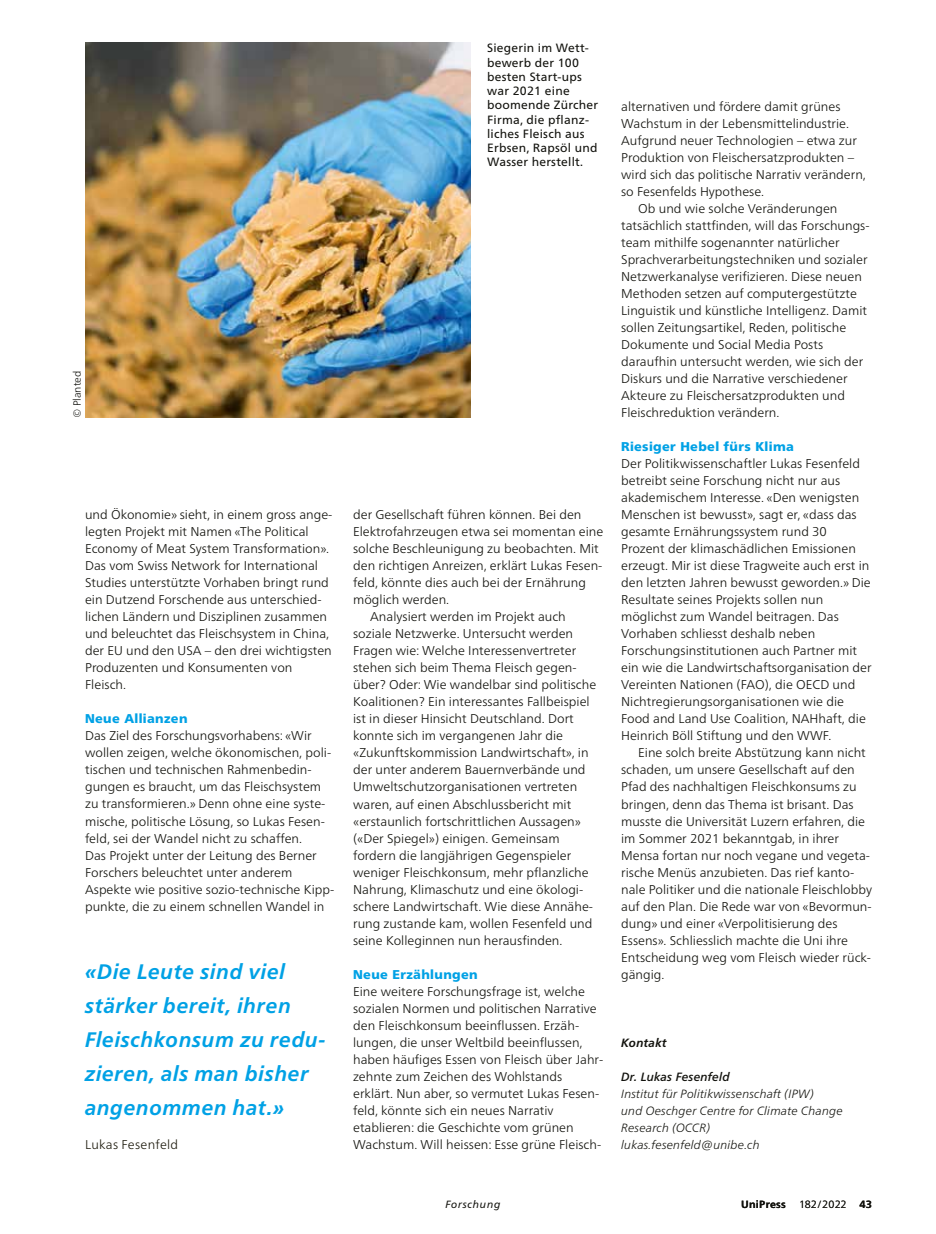
<style>
.page{position:relative;width:936px;height:1234px;background:#fff}
.page>*{position:absolute;margin:0;border:0;box-sizing:border-box;transform-origin:0 0}
.t1{font:italic 700 21px/34px "Frutiger Neue LT Pro";letter-spacing:.025em;color:#00a1e5}
.t2{font:300 12.75px/17px "Frutiger Neue LT Pro";color:#12120d}
.t3{font:900 12.75px "Frutiger Neue LT Pro";letter-spacing:.03em;color:#00a1e5}
.t4{font:300 12.75px "Frutiger Neue LT Pro";letter-spacing:.02em;color:#1e1b0e}
.t5{font:12px/14.2px "Frutiger Neue LT Pro";letter-spacing:.02em;color:#12120d}
.t6{font:italic 300 12px/17px "Frutiger Neue LT Pro";letter-spacing:.01em;color:#12120d}
.t7{font:italic 500 12px "Frutiger Neue LT Pro";letter-spacing:.01em;color:#12120d}
.t8{font:italic 700 12px "Frutiger Neue LT Pro";letter-spacing:.015em;color:#12120d}
.t9{font:300 10.5px "Frutiger Neue LT Pro";letter-spacing:-.01em;color:#12120d}
.t10{font:italic 10.5px "Frutiger Neue LT Pro";letter-spacing:.06em;color:#12120d}
.t11{font:700 10.5px "Frutiger Neue LT Pro";letter-spacing:.03em;color:#12120d}
.s1{font-weight:700}
</style>
<div class="page">
<img style="left:85px;top:43px;width:385px;height:374px">
<p class="t9" style="left:71px;top:418px;width:49px;rotate:-90deg">© Planted</p>
<p class="t2" style="left:85px;top:506px;width:249px">und Ökonomie» sieht, in einem gross ange&shy;legten Projekt mit Namen «The Political Economy of Meat System Transformation».<br>Das vom Swiss Network for International Studies unterstützte Vorhaben bringt rund ein Dutzend Forschende aus unterschied&shy;lichen Ländern und Disziplinen zusammen und beleuchtet das Fleischsystem in China, der EU und den USA – den drei wichtigsten Produzenten und Konsumenten von Fleisch.</p>
<p class="t3" style="left:85px;top:711px;width:104px">Neue Allianzen</p>
<p class="t2" style="left:85px;top:727px;width:251px">Das Ziel des Forschungsvorhabens: «Wir wollen zeigen, welche ökonomischen, poli&shy;tischen und technischen Rahmenbedin&shy;gungen es braucht, um das Fleischsystem zu transformieren.» Denn ohne eine syste&shy;mische, politische Lösung, so Lukas Fesen&shy;feld, sei der Wandel nicht zu schaffen.<br>Das Projekt unter der Leitung des Berner Forschers beleuchtet unter anderem Aspekte wie positive sozio-technische Kipp&shy;punkte, die zu einem schnellen Wandel in</p>
<h1 class="t1" style="left:85px;top:954px;width:242px">«Die Leute sind viel stärker bereit, ihren<br>Fleischkonsum zu redu&shy;zieren, als man bisher angenommen hat.»</h1>
<p class="t4" style="left:85px;top:1136px;width:95px">Lukas Fesenfeld</p>
<p class="t5" style="left:487px;top:41px;width:112px">Siegerin im Wett&shy;bewerb der 100 besten Start-ups war 2021 eine boomende Zürcher<br>Firma, die pflanz&shy;liches Fleisch aus<br>Erbsen, Rapsöl und<br>Wasser herstellt.</p>
<p class="t2" style="left:353px;top:506px;width:230px">der Gesellschaft führen können. Bei den</p>
<p class="t2" style="left:353px;top:523px;width:252px">Elektrofahrzeugen etwa sei momentan eine</p>
<p class="t2" style="left:353px;top:540px;width:247px">solche Beschleunigung zu beobachten. Mit</p>
<p class="t2" style="left:353px;top:557px;width:251px">den richtigen Anreizen, erklärt Lukas Fesen-</p>
<p class="t2" style="left:353px;top:574px;width:234px">feld, könnte dies auch bei der Ernährung</p>
<p class="t2" style="left:353px;top:591px;width:98px">möglich werden.</p>
<p class="t2" style="left:370px;top:608px;width:197px">Analysiert werden im Projekt auch</p>
<p class="t2" style="left:353px;top:625px;width:221px">soziale Netzwerke. Untersucht werden</p>
<p class="t2" style="left:353px;top:642px;width:224px">Fragen wie: Welche Interessenvertreter</p>
<p class="t2" style="left:353px;top:659px;width:225px">stehen sich beim Thema Fleisch gegen-</p>
<p class="t2" style="left:353px;top:676px;width:244px">über? Oder: Wie wandelbar sind politische</p>
<p class="t2" style="left:353px;top:693px;width:238px">Koalitionen? Ein interessantes Fallbeispiel</p>
<p class="t2" style="left:353px;top:710px;width:222px">ist in dieser Hinsicht Deutschland. Dort</p>
<p class="t2" style="left:353px;top:727px;width:211px">konnte sich im vergangenen Jahr die</p>
<p class="t2" style="left:353px;top:744px;width:237px">«Zukunftskommission Landwirtschaft», in</p>
<p class="t2" style="left:353px;top:761px;width:234px">der unter anderem Bauernverbände und</p>
<p class="t2" style="left:353px;top:778px;width:225px">Umweltschutzorganisationen vertreten</p>
<p class="t2" style="left:353px;top:795px;width:220px">waren, auf einen Abschlussbericht mit</p>
<p class="t2" style="left:353px;top:812px;width:229px">«erstaunlich fortschrittlichen Aussagen»</p>
<p class="t2" style="left:353px;top:829px;width:208px">(«Der Spiegel») einigen. Gemeinsam</p>
<p class="t2" style="left:353px;top:846px;width:220px">fordern die langjährigen Gegenspieler</p>
<p class="t2" style="left:353px;top:863px;width:237px">weniger Fleischkonsum, mehr pflanzliche</p>
<p class="t2" style="left:353px;top:880px;width:232px">Nahrung, Klimaschutz und eine ökologi-</p>
<p class="t2" style="left:353px;top:897px;width:241px">schere Landwirtschaft. Wie diese Annähe-</p>
<p class="t2" style="left:353px;top:914px;width:241px">rung zustande kam, wollen Fesenfeld und</p>
<p class="t2" style="left:353px;top:931px;width:211px">seine Kolleginnen nun herausfinden.</p>
<p class="t3" style="left:353px;top:966px;width:126px">Neue Erzählungen</p>
<p class="t2" style="left:353px;top:982px;width:252px">Eine weitere Forschungsfrage ist, welche sozialen Normen und politischen Narrative den Fleischkonsum beeinflussen. Erzäh&shy;lungen, die unser Weltbild beeinflussen, haben häufiges Essen von Fleisch über Jahr&shy;zehnte zum Zeichen des Wohlstands erklärt. Nun aber, so vermutet Lukas Fesen&shy;feld, könnte sich ein neues Narrativ etablieren: die Geschichte vom grünen Wachstum. Will heissen: Esse grüne Fleisch-</p>
<p class="t2" style="left:621px;top:98px;width:221px">alternativen und fördere damit grünes</p>
<p class="t2" style="left:621px;top:115px;width:229px">Wachstum in der Lebensmittelindustrie.</p>
<p class="t2" style="left:621px;top:132px;width:237px">Aufgrund neuer Technologien – etwa zur</p>
<p class="t2" style="left:621px;top:149px;width:234px">Produktion von Fleischersatzprodukten –</p>
<p class="t2" style="left:621px;top:166px;width:246px">wird sich das politische Narrativ verändern,</p>
<p class="t2" style="left:621px;top:183px;width:145px">so Fesenfelds Hypothese.</p>
<p class="t2" style="left:638px;top:200px;width:201px">Ob und wie solche Veränderungen</p>
<p class="t2" style="left:621px;top:217px;width:250px">tatsächlich stattfinden, will das Forschungs-</p>
<p class="t2" style="left:621px;top:234px;width:220px">team mithilfe sogenannter natürlicher</p>
<p class="t2" style="left:621px;top:251px;width:248px">Sprachverarbeitungstechniken und sozialer</p>
<p class="t2" style="left:621px;top:268px;width:242px">Netzwerkanalyse verifizieren. Diese neuen</p>
<p class="t2" style="left:621px;top:285px;width:237px">Methoden setzen auf computergestützte</p>
<p class="t2" style="left:621px;top:302px;width:247px">Linguistik und künstliche Intelligenz. Damit</p>
<p class="t2" style="left:621px;top:319px;width:226px">sollen Zeitungsartikel, Reden, politische</p>
<p class="t2" style="left:621px;top:336px;width:203px">Dokumente und Social Media Posts</p>
<p class="t2" style="left:621px;top:353px;width:243px">daraufhin untersucht werden, wie sich der</p>
<p class="t2" style="left:621px;top:370px;width:228px">Diskurs und die Narrative verschiedener</p>
<p class="t2" style="left:621px;top:387px;width:225px">Akteure zu Fleischersatzprodukten und</p>
<p class="t2" style="left:621px;top:404px;width:160px">Fleischreduktion verändern.</p>
<p class="t3" style="left:621px;top:439px;width:174px">Riesiger Hebel fürs Klima</p>
<p class="t2" style="left:621px;top:455px;width:252px">Der Politikwissenschaftler Lukas Fesenfeld betreibt seine Forschung nicht nur aus akademischem Interesse. «Den wenigsten Menschen ist bewusst», sagt er, «dass das gesamte Ernährungssystem rund 30<br>Prozent der klimaschädlichen Emissionen erzeugt. Mir ist diese Tragweite auch erst in den letzten Jahren bewusst geworden.» Die Resultate seines Projekts sollen nun möglichst zum Wandel beitragen. Das Vorhaben schliesst deshalb neben Forschungsinstitutionen auch Partner mit ein wie die Landwirtschaftsorganisation der Vereinten Nationen (FAO), die OECD und Nichtregierungsorganisationen wie die Food and Land Use Coalition, NAHhaft, die Heinrich Böll Stiftung und den WWF.</p>
<p class="t2" style="left:621px;top:744px;width:252px;text-indent:17px">Eine solch breite Abstützung kann nicht schaden, um unsere Gesellschaft auf den Pfad des nachhaltigen Fleischkonsums zu bringen, denn das Thema ist brisant. Das musste die Universität Luzern erfahren, die im Sommer 2021 bekanntgab, in ihrer Mensa fortan nur noch vegane und vegeta&shy;rische Menüs anzubieten. Das rief kanto&shy;nale Politiker und die nationale Fleischlobby auf den Plan. Die Rede war von «Bevormun&shy;dung» und einer «Verpolitisierung des Essens». Schliesslich machte die Uni ihre Entscheidung weg vom Fleisch wieder rück&shy;gängig.</p>
<p class="t8" style="left:621px;top:1035px;width:47px">Kontakt</p>
<p class="t7" style="left:621px;top:1069px;width:110px">Dr. Lukas Fesenfeld</p>
<p class="t6" style="left:621px;top:1084px;width:223px">Institut für Politikwissenschaft (IPW)<br>und Oeschger Centre for Climate Change<br>Research (OCCR) lukas.fesenfeld@unibe.ch</p>
<p class="t10" style="left:445px;top:1197px;width:57px">Forschung</p>
<p class="t11" style="left:741px;top:1198px;width:46px">UniPress</p>
<p class="t9" style="left:799px;top:1198px;width:75px">182/2022 <span class="s1">43</span></p>
</div>
